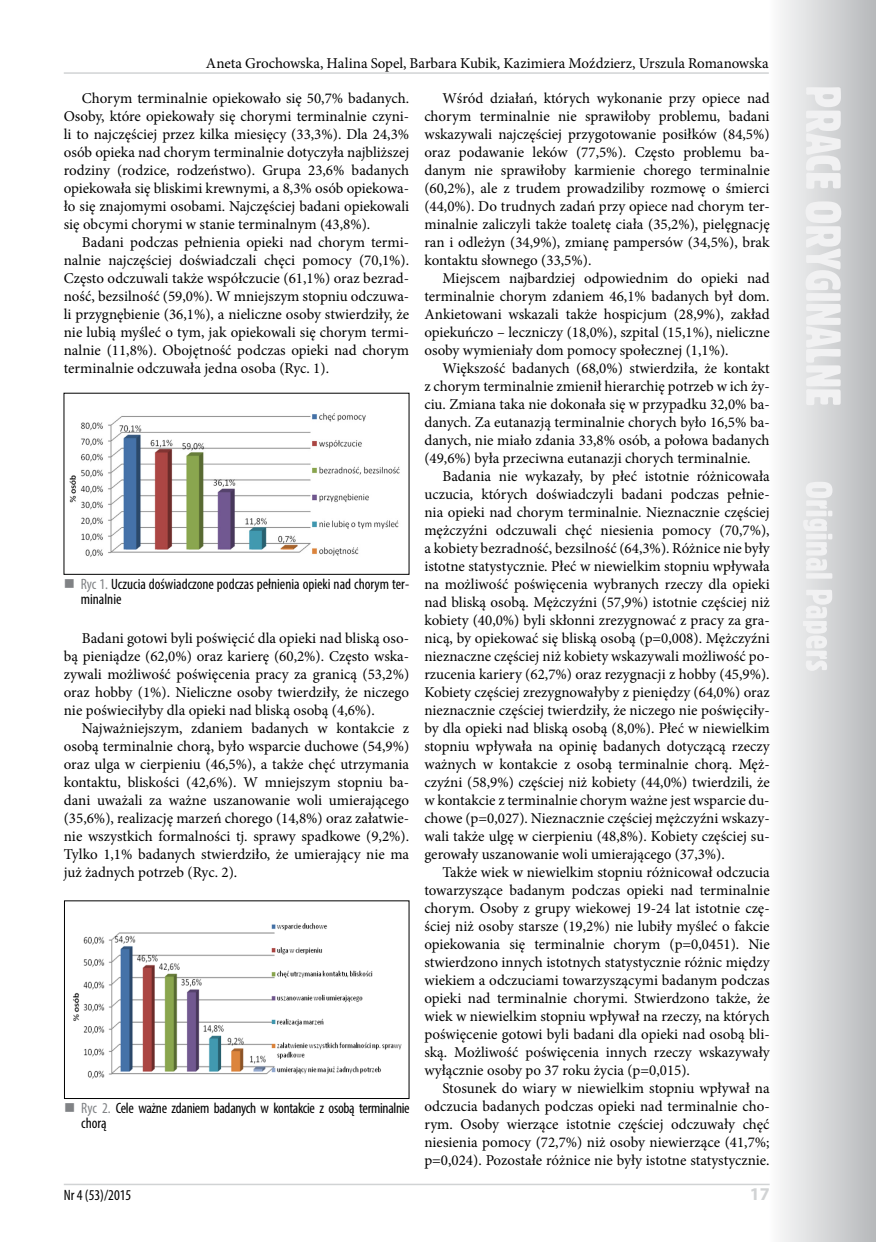
<style>
.page{position:relative;width:876px;height:1242px;background:#fff}
.page>*{position:absolute;margin:0;border:0;box-sizing:border-box;transform-origin:0 0}
.t1{font:700 18px "Myriad Pro";color:#d1d3d4}
.t2{font:15px/18px "Minion Pro";color:#000;text-align:justify}
.t3{font:condensed 15px/15px "Myriad Pro";color:#000}
.t4{font:condensed 15px/15px "Myriad Pro";letter-spacing:-.02em;color:#000}
.s1{color:#808285}
</style>
<div class="page">
<svg style="left:780px;top:0;width:96px;height:1242px;background:#d3d4d6"></svg>
<svg style="left:803px;top:87px;width:38px;height:584px"></svg>
<hr style="left:64px;top:1183px;width:706px;height:2px;background:#d1d3d4">
<hr style="left:64px;top:72px;width:705px;height:2px;background:#d1d3d4">
<img style="left:69px;top:413px;width:331px;height:144px">
<img style="left:73px;top:923px;width:329px;height:156px">
<p class="t2" style="left:206px;top:54px;width:564px">Aneta Grochowska, Halina Sopel, Barbara Kubik, Kazimiera Moździerz, Urszula Romanowska</p>
<p class="t2" style="left:64px;top:89px;width:347px;text-indent:18px">Chorym terminalnie opiekowało się 50,7% badanych.<br>Osoby, które opiekowały się chorymi terminalnie czyni&shy;li to najczęściej przez kilka miesięcy (33,3%). Dla 24,3% osób opieka nad chorym terminalnie dotyczyła najbliższej rodziny (rodzice, rodzeństwo). Grupa 23,6% badanych opiekowała się bliskimi krewnymi, a 8,3% osób opiekowa&shy;ło się znajomymi osobami. Najczęściej badani opiekowali się obcymi chorymi w stanie terminalnym (43,8%).</p>
<p class="t2" style="left:64px;top:233px;width:347px;text-indent:18px">Badani podczas pełnienia opieki nad chorym termi&shy;nalnie najczęściej doświadczali chęci pomocy (70,1%).<br>Często odczuwali także współczucie (61,1%) oraz bezrad&shy;ność, bezsilność (59,0%). W mniejszym stopniu odczuwa&shy;li przygnębienie (36,1%), a nieliczne osoby stwierdziły, że nie lubią myśleć o tym, jak opiekowali się chorym termi&shy;nalnie (11,8%). Obojętność podczas opieki nad chorym terminalnie odczuwała jedna osoba (Ryc. 1).</p>
<p class="t2" style="left:424px;top:89px;width:347px;text-indent:18px">Wśród działań, których wykonanie przy opiece nad chorym terminalnie nie sprawiłoby problemu, badani wskazywali najczęściej przygotowanie posiłków (84,5%) oraz podawanie leków (77,5%). Często problemu ba&shy;danym nie sprawiłoby karmienie chorego terminalnie (60,2%), ale z trudem prowadziliby rozmowę o śmierci (44,0%). Do trudnych zadań przy opiece nad chorym ter&shy;minalnie zaliczyli także toaletę ciała (35,2%), pielęgnację ran i odleżyn (34,9%), zmianę pampersów (34,5%), brak kontaktu słownego (33,5%).</p>
<p class="t2" style="left:424px;top:269px;width:347px;text-indent:18px">Miejscem najbardziej odpowiednim do opieki nad terminalnie chorym zdaniem 46,1% badanych był dom.<br>Ankietowani wskazali także hospicjum (28,9%), zakład opiekuńczo – leczniczy (18,0%), szpital (15,1%), nieliczne osoby wymieniały dom pomocy społecznej (1,1%).</p>
<p class="t2" style="left:424px;top:359px;width:347px;text-indent:18px">Większość badanych (68,0%) stwierdziła, że kontakt z chorym terminalnie zmienił hierarchię potrzeb w ich ży&shy;ciu. Zmiana taka nie dokonała się w przypadku 32,0% ba&shy;danych. Za eutanazją terminalnie chorych było 16,5% ba&shy;danych, nie miało zdania 33,8% osób, a połowa badanych (49,6%) była przeciwna eutanazji chorych terminalnie.</p>
<p class="t2" style="left:424px;top:467px;width:347px;text-indent:18px">Badania nie wykazały, by płeć istotnie różnicowała uczucia, których doświadczyli badani podczas pełnie&shy;nia opieki nad chorym terminalnie. Nieznacznie częściej mężczyźni odczuwali chęć niesienia pomocy (70,7%), a kobiety bezradność, bezsilność (64,3%). Różnice nie były istotne statystycznie. Płeć w niewielkim stopniu wpływała na możliwość poświęcenia wybranych rzeczy dla opieki nad bliską osobą. Mężczyźni (57,9%) istotnie częściej niż kobiety (40,0%) byli skłonni zrezygnować z pracy za gra&shy;nicą, by opiekować się bliską osobą (p=0,008). Mężczyźni nieznaczne częściej niż kobiety wskazywali możliwość po&shy;rzucenia kariery (62,7%) oraz rezygnacji z hobby (45,9%).<br>Kobiety częściej zrezygnowałyby z pieniędzy (64,0%) oraz nieznacznie częściej twierdziły, że niczego nie poświęciły&shy;by dla opieki nad bliską osobą (8,0%). Płeć w niewielkim stopniu wpływała na opinię badanych dotyczącą rzeczy ważnych w kontakcie z osobą terminalnie chorą. Męż&shy;czyźni (58,9%) częściej niż kobiety (44,0%) twierdzili, że w kontakcie z terminalnie chorym ważne jest wsparcie du&shy;chowe (p=0,027). Nieznacznie częściej mężczyźni wskazy&shy;wali także ulgę w cierpieniu (48,8%). Kobiety częściej su&shy;gerowały uszanowanie woli umierającego (37,3%).</p>
<p class="t2" style="left:424px;top:863px;width:347px;text-indent:18px">Także wiek w niewielkim stopniu różnicował odczucia towarzyszące badanym podczas opieki nad terminalnie chorym. Osoby z grupy wiekowej 19-24 lat istotnie czę&shy;ściej niż osoby starsze (19,2%) nie lubiły myśleć o fakcie opiekowania się terminalnie chorym (p=0,0451). Nie stwierdzono innych istotnych statystycznie różnic między wiekiem a odczuciami towarzyszącymi badanym podczas opieki nad terminalnie chorymi. Stwierdzono także, że wiek w niewielkim stopniu wpływał na rzeczy, na których poświęcenie gotowi byli badani dla opieki nad osobą bli&shy;ską. Możliwość poświęcenia innych rzeczy wskazywały wyłącznie osoby po 37 roku życia (p=0,015).</p>
<p class="t2" style="left:424px;top:1079px;width:347px;text-indent:18px">Stosunek do wiary w niewielkim stopniu wpływał na odczucia badanych podczas opieki nad terminalnie cho&shy;rym. Osoby wierzące istotnie częściej odczuwały chęć niesienia pomocy (72,7%) niż osoby niewierzące (41,7%; p=0,024). Pozostałe różnice nie były istotne statystycznie.</p>
<p class="t3" style="left:81px;top:576px;width:330px"><span class="s1">Ryc 1.</span> Uczucia doświadczone podczas pełnienia opieki nad chorym ter&shy;minalnie</p>
<p class="t2" style="left:64px;top:629px;width:347px;text-indent:18px">Badani gotowi byli poświęcić dla opieki nad bliską oso&shy;bą pieniądze (62,0%) oraz karierę (60,2%). Często wska&shy;zywali możliwość poświęcenia pracy za granicą (53,2%) oraz hobby (1%). Nieliczne osoby twierdziły, że niczego nie poświeciłyby dla opieki nad bliską osobą (4,6%).</p>
<p class="t2" style="left:64px;top:719px;width:347px;text-indent:18px">Najważniejszym, zdaniem badanych w kontakcie z osobą terminalnie chorą, było wsparcie duchowe (54,9%) oraz ulga w cierpieniu (46,5%), a także chęć utrzymania kontaktu, bliskości (42,6%). W mniejszym stopniu ba&shy;dani uważali za ważne uszanowanie woli umierającego (35,6%), realizację marzeń chorego (14,8%) oraz załatwie&shy;nie wszystkich formalności tj. sprawy spadkowe (9,2%).<br>Tylko 1,1% badanych stwierdziło, że umierający nie ma już żadnych potrzeb (Ryc. 2).</p>
<p class="t4" style="left:81px;top:1100px;width:330px"><span class="s1">Ryc 2.</span> Cele ważne zdaniem badanych w kontakcie z osobą terminalnie chorą</p>
<p class="t3" style="left:64px;top:1187px;width:69px">Nr 4 (53)/2015</p>
<p class="t1" style="left:750px;top:1182px;width:21px">17</p>
</div>
